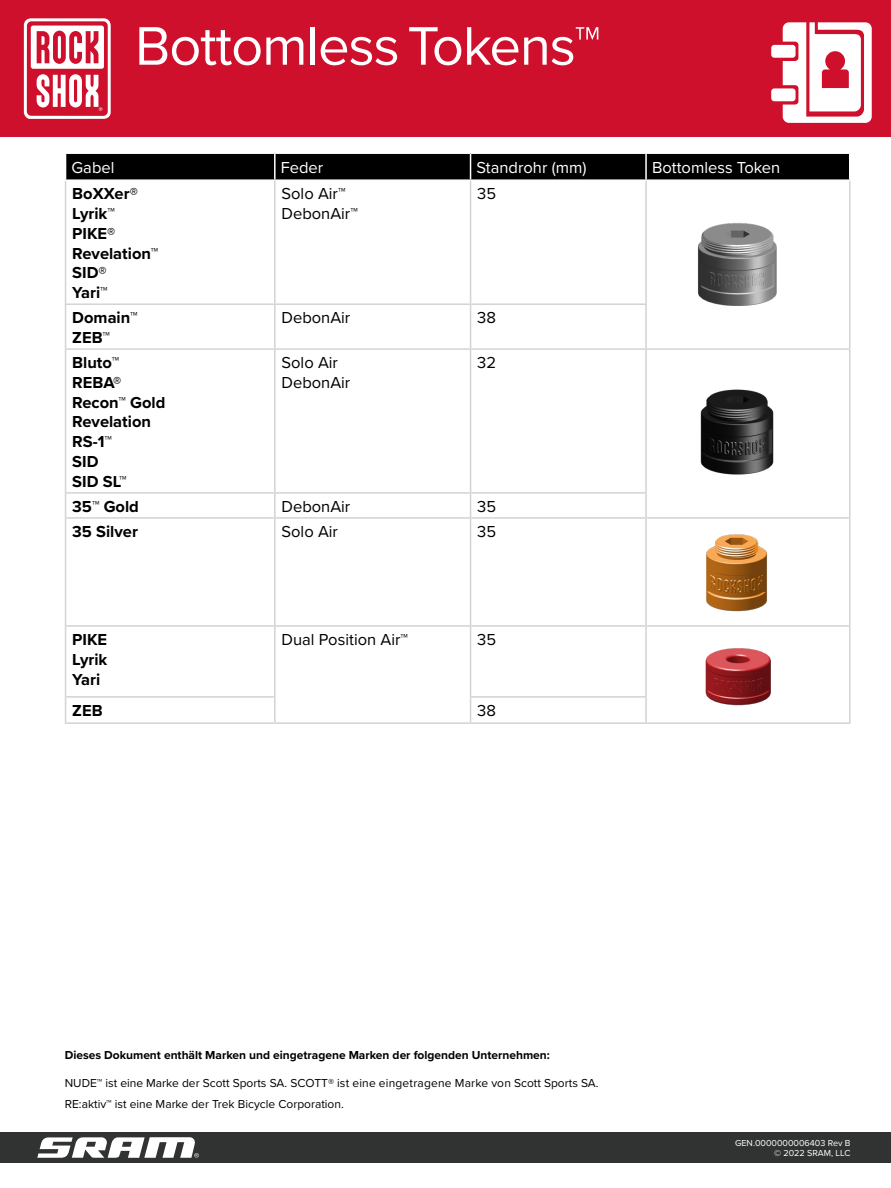
<style>
.page{position:relative;width:891px;height:1188px;background:#fff}
.page>*{position:absolute;margin:0;border:0;box-sizing:border-box;transform-origin:0 0}
.User_Manual_Text_-_N{font:56.25px "Proxima Nova";letter-spacing:-.02em;color:#fff}
.User_Manual_Text_-_N-2{font:700 16.5px/19.8px "Proxima Nova";color:#000}
.User_Manual_Text_-_N-3{font:16.5px/19.8px "Proxima Nova";color:#000}
.User_Manual_Text_-_N-4{font:16.5px "Proxima Nova";color:#fff}
.Normal_Text_-_Full_W{font:12px "Proxima Nova";color:#000}
.Normal_Text_-_Full_W-2{font:700 12px "Proxima Nova";color:#000}
.t1{font:9px "Proxima Nova";color:#fff}
.s1{font-weight:900}
</style>
<div class="page">
<div style="left:0;top:0;width:891px;height:136px;background:#cf102d"></div>
<svg style="left:24px;top:18px;width:87px;height:101px"></svg>
<svg style="left:783px;top:22px;width:89px;height:101px"></svg>
<div style="left:771px;top:45px;width:25px;height:13px;background:#fff;border-radius:3px"></div>
<div style="left:771px;top:88px;width:25px;height:13px;background:#fff;border-radius:3px"></div>
<div style="left:0;top:1132px;width:891px;height:31px;background:#313232"></div>
<svg style="left:37px;top:1137px;width:162px;height:21px"></svg>
<hr style="left:65px;top:181px;width:1px;height:122px;background:#d1d3d4">
<hr style="left:274px;top:181px;width:2px;height:122px;background:#d1d3d4">
<hr style="left:470px;top:181px;width:1px;height:122px;background:#d1d3d4">
<hr style="left:645px;top:181px;width:2px;height:122px;background:#d1d3d4">
<hr style="left:849px;top:181px;width:1px;height:123px;background:#d1d3d4">
<hr style="left:65px;top:303px;width:210px;height:2px;background:#d1d3d4">
<hr style="left:65px;top:305px;width:1px;height:43px;background:#d1d3d4">
<hr style="left:275px;top:303px;width:196px;height:2px;background:#d1d3d4">
<hr style="left:274px;top:305px;width:2px;height:43px;background:#d1d3d4">
<hr style="left:471px;top:303px;width:176px;height:2px;background:#d1d3d4">
<hr style="left:470px;top:305px;width:1px;height:43px;background:#d1d3d4">
<hr style="left:645px;top:305px;width:2px;height:43px;background:#d1d3d4">
<hr style="left:849px;top:304px;width:1px;height:44px;background:#d1d3d4">
<hr style="left:65px;top:348px;width:210px;height:2px;background:#d1d3d4">
<hr style="left:65px;top:350px;width:1px;height:142px;background:#d1d3d4">
<hr style="left:275px;top:348px;width:196px;height:2px;background:#d1d3d4">
<hr style="left:274px;top:350px;width:2px;height:142px;background:#d1d3d4">
<hr style="left:471px;top:348px;width:175px;height:2px;background:#d1d3d4">
<hr style="left:470px;top:350px;width:1px;height:142px;background:#d1d3d4">
<hr style="left:646px;top:348px;width:205px;height:2px;background:#d1d3d4">
<hr style="left:645px;top:350px;width:2px;height:142px;background:#d1d3d4">
<hr style="left:849px;top:350px;width:1px;height:143px;background:#d1d3d4">
<hr style="left:65px;top:492px;width:210px;height:2px;background:#d1d3d4">
<svg style="left:65px;top:494px;width:1px;height:23px"></svg>
<hr style="left:275px;top:492px;width:196px;height:2px;background:#d1d3d4">
<hr style="left:274px;top:494px;width:2px;height:23px;background:#d1d3d4">
<hr style="left:471px;top:492px;width:176px;height:2px;background:#d1d3d4">
<svg style="left:470px;top:494px;width:1px;height:23px"></svg>
<hr style="left:645px;top:494px;width:2px;height:23px;background:#d1d3d4">
<svg style="left:849px;top:493px;width:1px;height:24px"></svg>
<hr style="left:65px;top:517px;width:210px;height:2px;background:#d1d3d4">
<hr style="left:65px;top:519px;width:1px;height:106px;background:#d1d3d4">
<hr style="left:275px;top:517px;width:196px;height:2px;background:#d1d3d4">
<hr style="left:274px;top:519px;width:2px;height:106px;background:#d1d3d4">
<hr style="left:471px;top:517px;width:175px;height:2px;background:#d1d3d4">
<hr style="left:470px;top:519px;width:1px;height:106px;background:#d1d3d4">
<hr style="left:646px;top:517px;width:205px;height:2px;background:#d1d3d4">
<hr style="left:645px;top:519px;width:2px;height:106px;background:#d1d3d4">
<hr style="left:849px;top:519px;width:1px;height:106px;background:#d1d3d4">
<hr style="left:65px;top:625px;width:210px;height:2px;background:#d1d3d4">
<hr style="left:65px;top:627px;width:1px;height:69px;background:#d1d3d4">
<hr style="left:275px;top:625px;width:196px;height:2px;background:#d1d3d4">
<hr style="left:274px;top:627px;width:2px;height:69px;background:#d1d3d4">
<hr style="left:471px;top:625px;width:175px;height:2px;background:#d1d3d4">
<hr style="left:470px;top:627px;width:1px;height:69px;background:#d1d3d4">
<hr style="left:646px;top:625px;width:205px;height:2px;background:#d1d3d4">
<hr style="left:645px;top:627px;width:2px;height:69px;background:#d1d3d4">
<hr style="left:849px;top:627px;width:1px;height:70px;background:#d1d3d4">
<hr style="left:65px;top:696px;width:211px;height:2px;background:#d1d3d4">
<svg style="left:65px;top:698px;width:1px;height:24px"></svg>
<hr style="left:274px;top:698px;width:2px;height:24px;background:#d1d3d4">
<hr style="left:470px;top:696px;width:177px;height:2px;background:#d1d3d4">
<svg style="left:470px;top:698px;width:1px;height:24px"></svg>
<hr style="left:645px;top:698px;width:2px;height:24px;background:#d1d3d4">
<svg style="left:849px;top:697px;width:1px;height:25px"></svg>
<hr style="left:65px;top:722px;width:210px;height:2px;background:#d1d3d4">
<hr style="left:275px;top:722px;width:196px;height:2px;background:#d1d3d4">
<hr style="left:471px;top:722px;width:175px;height:2px;background:#d1d3d4">
<hr style="left:646px;top:722px;width:205px;height:2px;background:#d1d3d4">
<div style="left:66px;top:153px;width:783px;height:26px;background:#000"></div>
<img style="left:697px;top:223px;width:80px;height:83px">
<img style="left:700px;top:389px;width:74px;height:86px">
<img style="left:706px;top:534px;width:61px;height:78px">
<img style="left:705px;top:648px;width:66px;height:58px">
<p class="User_Manual_Text_-_N" style="left:135px;top:4px;width:467px">Bottomless Tokens<span class="s1">™</span></p>
<p class="User_Manual_Text_-_N-4" style="left:72px;top:155px;width:44px">Gabel</p>
<p class="User_Manual_Text_-_N-4" style="left:281px;top:155px;width:44px">Feder</p>
<p class="User_Manual_Text_-_N-4" style="left:477px;top:155px;width:112px">Standrohr (mm)</p>
<p class="User_Manual_Text_-_N-4" style="left:652px;top:155px;width:130px">Bottomless Token</p>
<p class="User_Manual_Text_-_N-2" style="left:72px;top:183px;width:88px">BoXXer®<br>Lyrik™<br>PIKE®<br>Revelation™<br>SID®<br>Yari™</p>
<p class="User_Manual_Text_-_N-3" style="left:282px;top:183px;width:78px">Solo Air™<br>DebonAir™</p>
<p class="User_Manual_Text_-_N-3" style="left:477px;top:183px;width:20px">35</p>
<p class="User_Manual_Text_-_N-2" style="left:72px;top:307px;width:67px">Domain™<br>ZEB™</p>
<p class="User_Manual_Text_-_N-3" style="left:282px;top:307px;width:70px">DebonAir</p>
<p class="User_Manual_Text_-_N-3" style="left:477px;top:307px;width:20px">38</p>
<p class="User_Manual_Text_-_N-2" style="left:72px;top:352px;width:95px">Bluto™<br>REBA®<br>Recon™ Gold<br>Revelation<br>RS-1™<br>SID</p>
<p class="User_Manual_Text_-_N-2" style="left:72px;top:471px;width:56px">SID SL™</p>
<p class="User_Manual_Text_-_N-3" style="left:282px;top:352px;width:70px">Solo Air<br>DebonAir</p>
<p class="User_Manual_Text_-_N-3" style="left:477px;top:352px;width:20px">32</p>
<p class="User_Manual_Text_-_N-2" style="left:72px;top:496px;width:68px">35™ Gold</p>
<p class="User_Manual_Text_-_N-3" style="left:282px;top:496px;width:70px">DebonAir</p>
<p class="User_Manual_Text_-_N-3" style="left:477px;top:496px;width:20px">35</p>
<p class="User_Manual_Text_-_N-2" style="left:72px;top:521px;width:67px">35 Silver</p>
<p class="User_Manual_Text_-_N-3" style="left:282px;top:521px;width:58px">Solo Air</p>
<p class="User_Manual_Text_-_N-3" style="left:477px;top:521px;width:20px">35</p>
<p class="User_Manual_Text_-_N-2" style="left:72px;top:629px;width:37px;text-align:justify">PIKE Lyrik Yari</p>
<p class="User_Manual_Text_-_N-3" style="left:282px;top:629px;width:128px">Dual Position Air™</p>
<p class="User_Manual_Text_-_N-3" style="left:477px;top:629px;width:20px">35</p>
<p class="User_Manual_Text_-_N-2" style="left:72px;top:700px;width:32px">ZEB</p>
<p class="User_Manual_Text_-_N-3" style="left:477px;top:700px;width:20px">38</p>
<p class="Normal_Text_-_Full_W-2" style="left:65px;top:1046px;width:487px">Dieses Dokument enthält Marken und eingetragene Marken der folgenden Unternehmen:</p>
<p class="Normal_Text_-_Full_W" style="left:65px;top:1074px;width:535px">NUDE™ ist eine Marke der Scott Sports SA. SCOTT® ist eine eingetragene Marke von Scott Sports SA.</p>
<p class="Normal_Text_-_Full_W" style="left:65px;top:1095px;width:281px">RE:aktiv™ ist eine Marke der Trek Bicycle Corporation.</p>
<p class="t1" style="left:735px;top:1136px;width:117px">GEN.0000000006403 Rev B</p>
<p class="t1" style="left:774px;top:1147px;width:78px">© 2022 SRAM, LLC</p>
</div>
